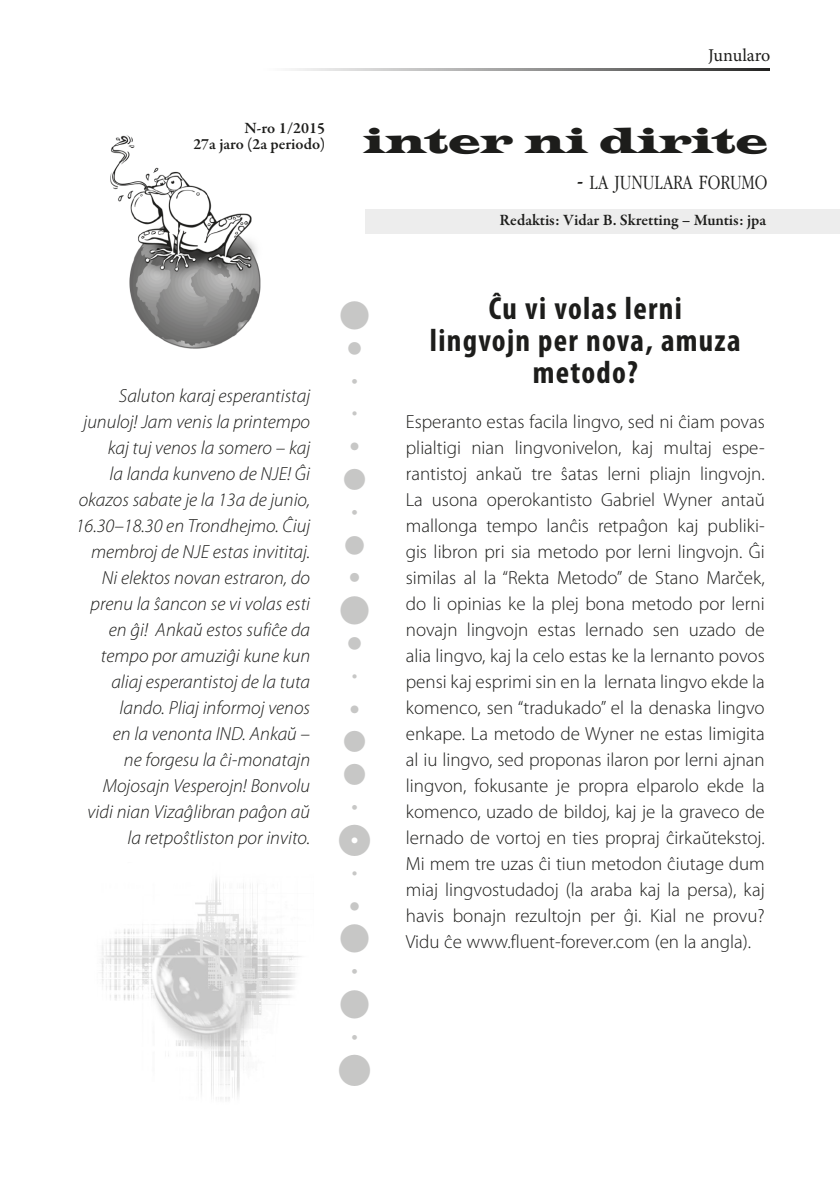
<style>
.page{position:relative;width:840px;height:1191px;background:#fff}
.page>*{position:absolute;margin:0;border:0;box-sizing:border-box;transform-origin:0 0}
.t1{font:36px "Latin Wide";color:#1d1d1b}
.t2{font:700 condensed 32px/32px "Myriad Pro";letter-spacing:.04em;color:#1d1d1b;text-align:center}
.t3{font:31px "Freeform Three";letter-spacing:.05em;color:#c7c7c6}
.t4{font:300 21px "Apple Garamond";color:#1d1d1b}
.t5{font:300 19px/26px "Myriad Pro";color:#1d1d1b;text-align:justify}
.t6{font:italic 300 19px/26px "Myriad Pro";color:#1d1d1b;text-align:right}
.t7{font:18px "Minion Pro";letter-spacing:-.01em;color:#1d1d1b}
.t8{font:600 16px/16px "Garamond Premr Pro";color:#1d1d1b;text-align:right}
.s1{font-size:28px}
</style>
<div class="page">
<svg style="left:291px;top:69px;width:478px;height:2px"></svg>
<img style="left:110px;top:135px;width:151px;height:214px">
<div style="left:365px;top:209px;width:474px;height:25px;background:#ededed"></div>
<img style="left:101px;top:878px;width:201px;height:222px">
<p class="t8" style="left:193px;top:121px;width:133px">N-ro 1/2015<br>27a jaro (2a periodo)</p>
<p class="t7" style="left:707px;top:44px;width:64px">Junularo</p>
<h1 class="t1" style="left:363px;top:118px;width:406px">inter ni dirite</h1>
<p class="t4" style="left:576px;top:170px;width:192px"><span class="s1">-</span> LA JUNULARA FORUMO</p>
<p class="t8" style="left:499px;top:212px;width:268px">Redaktis: Vidar B. Skretting – Muntis: jpa</p>
<p class="t6" style="left:76px;top:383px;width:236px">Saluton karaj esperantistaj junuloj! Jam venis la printempo kaj tuj venos la somero – kaj<br>la landa kunveno de NJE! Ĝi okazos sabate je la 13a de junio,<br>16.30–18.30 en Trondhejmo. Ĉiuj membroj de NJE estas invititaj.<br>Ni elektos novan estraron, do prenu la ŝancon se vi volas esti en ĝi! Ankaŭ estos sufiĉe da tempo por amuziĝi kune kun aliaj esperantistoj de la tuta lando. Pliaj informoj venos<br>en la venonta IND. Ankaŭ –<br>ne forgesu la ĉi-monatajn<br>Mojosajn Vesperojn! Bonvolu vidi nian Vizaĝlibran paĝon aŭ la retpoŝtliston por invito.</p>
<h3 class="t3" style="left:341px;top:1085px;width:787px;rotate:-90deg">IdtdtlKædxxJKFtyudxJKdFt</h3>
<h2 class="t2" style="left:429px;top:293px;width:312px">Ĉu vi volas lerni<br>lingvojn per nova, amuza metodo?</h2>
<p class="t5" style="left:405px;top:409px;width:360px">Esperanto estas facila lingvo, sed ni ĉiam povas plialtigi nian lingvonivelon, kaj multaj espe&shy;rantistoj ankaŭ tre ŝatas lerni pliajn lingvojn.<br>La usona operokantisto Gabriel Wyner antaŭ mallonga tempo lanĉis retpaĝon kaj publiki&shy;gis libron pri sia metodo por lerni lingvojn. Ĝi similas al la “Rekta Metodo” de Stano Marček, do li opinias ke la plej bona metodo por lerni novajn lingvojn estas lernado sen uzado de alia lingvo, kaj la celo estas ke la lernanto povos pensi kaj esprimi sin en la lernata lingvo ekde la komenco, sen “tradukado” el la denaska lingvo enkape. La metodo de Wyner ne estas limigita al iu lingvo, sed proponas ilaron por lerni ajnan lingvon, fokusante je propra elparolo ekde la komenco, uzado de bildoj, kaj je la graveco de lernado de vortoj en ties propraj ĉirkaŭtekstoj.<br>Mi mem tre uzas ĉi tiun metodon ĉiutage dum miaj lingvostudadoj (la araba kaj la persa), kaj havis bonajn rezultojn per ĝi. Kial ne provu?<br>Vidu ĉe www.fluent-forever.com (en la angla).</p>
</div>
